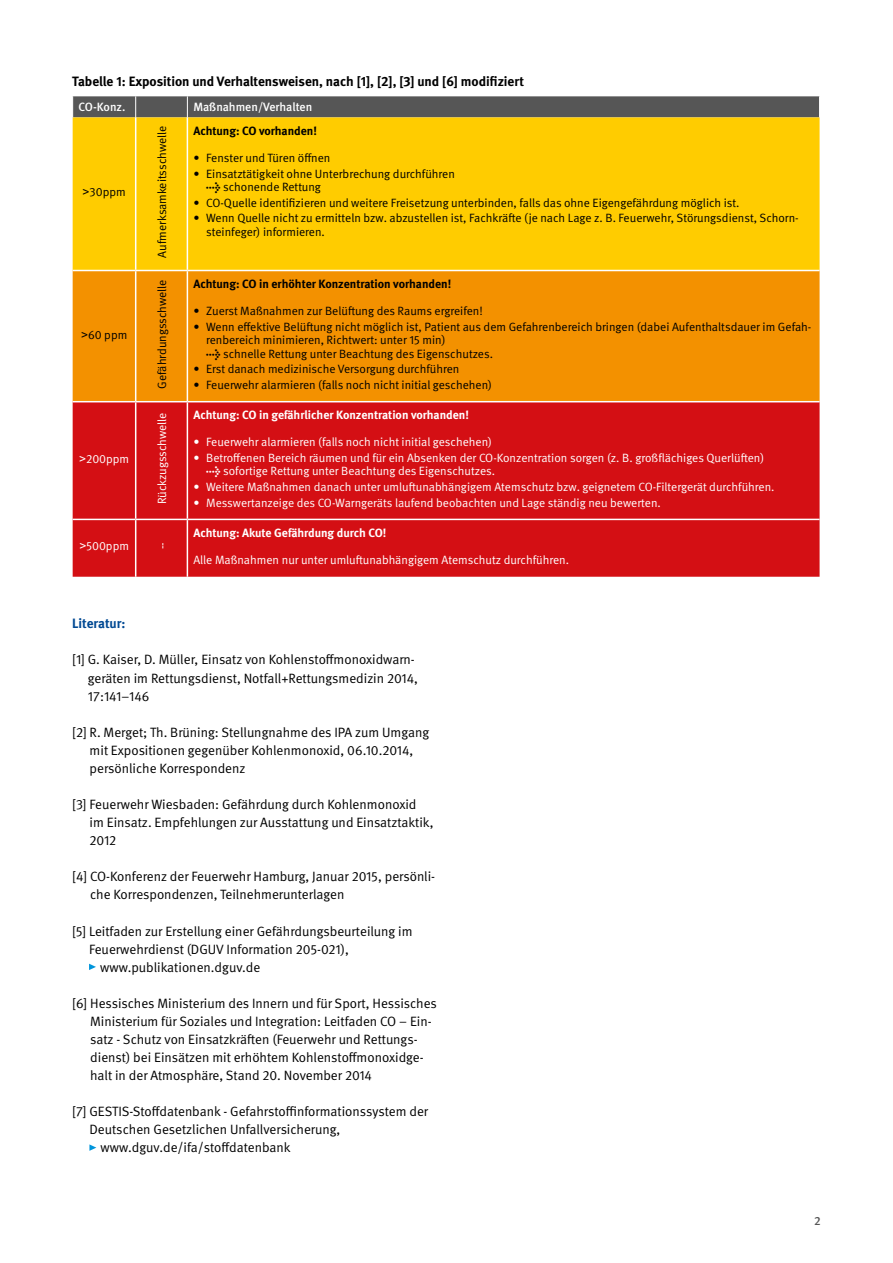
<style>
.page{position:relative;width:893px;height:1263px;background:#fff}
.page>*{position:absolute;margin:0;border:0;box-sizing:border-box;transform-origin:0 0}
.FT{font:13.5px/18px "DGUV Meta";color:#000}
.FT-2{font:700 13.5px "DGUV Meta";color:#000}
.t1{font:700 13.5px "DGUV Meta";letter-spacing:-.005em;color:#004993}
.TI{font:12px/13.5px "DGUV Meta";color:#000}
.TI-2{font:12px "DGUV Meta";color:#fff}
.TI-3{font:700 12px "DGUV Meta";color:#fff}
.TI-4{font:700 12px "DGUV Meta";color:#000}
.TK{font:500 12px "DGUV Meta";color:#fff}
.t2{font:500 12px "DGUV Meta";color:#565656}
.s1{font-family:"Arial"}
.s2{font-weight:700}
</style>
<div class="page">
<div style="left:73px;top:117px;width:747px;height:153px;background:#fc0"></div>
<div style="left:73px;top:271px;width:747px;height:130px;background:#f39100"></div>
<div style="left:73px;top:402px;width:747px;height:175px;background:#d40f14"></div>
<div style="left:72px;top:96px;width:748px;height:21px;background:#565656"></div>
<hr style="left:135px;top:117px;width:1px;height:153px;background:#fff">
<hr style="left:187px;top:117px;width:1px;height:153px;background:#fff">
<hr style="left:135px;top:271px;width:1px;height:130px;background:#fff">
<hr style="left:187px;top:271px;width:1px;height:130px;background:#fff">
<hr style="left:135px;top:402px;width:1px;height:117px;background:#fff">
<hr style="left:187px;top:402px;width:1px;height:117px;background:#fff">
<hr style="left:73px;top:519px;width:63px;height:1px;background:#fff">
<hr style="left:136px;top:519px;width:51px;height:1px;background:#fff">
<hr style="left:135px;top:520px;width:1px;height:57px;background:#fff">
<hr style="left:187px;top:519px;width:633px;height:1px;background:#fff">
<hr style="left:187px;top:520px;width:1px;height:57px;background:#fff">
<svg style="left:89px;top:964px;width:7px;height:6px"></svg>
<svg style="left:89px;top:1144px;width:7px;height:7px"></svg>
<p class="FT-2" style="left:72px;top:73px;width:453px">Tabelle 1: Exposition und Verhaltensweisen, nach [1], [2], [3] und [6] modifiziert</p>
<p class="TK" style="left:79px;top:100px;width:48px">CO-Konz.</p>
<p class="TK" style="left:193px;top:100px;width:120px">Maßnahmen/Verhalten</p>
<p class="TI" style="left:83px;top:186px;width:45px"><span class="s1">&gt;</span>30ppm</p>
<p class="TI" style="left:81px;top:328px;width:48px"><span class="s1">&gt;</span>60 ppm</p>
<p class="TI-2" style="left:79px;top:452px;width:52px"><span class="s1">&gt;</span>200ppm</p>
<p class="TI" style="left:155px;top:258px;width:133px;rotate:-90deg">Aufmerksamkeitsschwelle</p>
<p class="TI-4" style="left:193px;top:124px;width:125px">Achtung: CO vorhanden!</p>
<p class="TI" style="left:193px;top:151px;width:139px">• Fenster und Türen öffnen</p>
<p class="TI" style="left:193px;top:167px;width:263px">• Einsatztätigkeit ohne Unterbrechung durchführen</p>
<p class="TI" style="left:206px;top:180px;width:116px"><span class="s2">→</span> schonende Rettung</p>
<p class="TI" style="left:193px;top:196px;width:548px">• CO-Quelle identifizieren und weitere Freisetzung unterbinden, falls das ohne Eigengefährdung möglich ist.</p>
<p class="TI" style="left:206px;top:212px;width:594px;text-indent:-13px">• Wenn Quelle nicht zu ermitteln bzw. abzustellen ist, Fachkräfte (je nach Lage z. B. Feuerwehr, Störungsdienst, Schorn&shy;steinfeger) informieren.</p>
<p class="TI" style="left:155px;top:389px;width:111px;rotate:-90deg">Gefährdungsschwelle</p>
<p class="TI-4" style="left:193px;top:277px;width:259px">Achtung: CO in erhöhter Konzentration vorhanden!</p>
<p class="TI" style="left:193px;top:304px;width:291px">• Zuerst Maßnahmen zur Belüftung des Raums ergreifen!</p>
<p class="TI" style="left:206px;top:320px;width:607px;text-indent:-13px">• Wenn effektive Belüftung nicht möglich ist, Patient aus dem Gefahrenbereich bringen (dabei Aufenthaltsdauer im Gefah&shy;renbereich minimieren, Richtwert: unter 15 min)</p>
<p class="TI" style="left:206px;top:347px;width:288px"><span class="s2">→</span> schnelle Rettung unter Beachtung des Eigenschutzes.</p>
<p class="TI" style="left:193px;top:363px;width:268px">• Erst danach medizinische Versorgung durchführen</p>
<p class="TI" style="left:193px;top:378px;width:300px">• Feuerwehr alarmieren (falls noch nicht initial geschehen)</p>
<p class="TI-2" style="left:155px;top:504px;width:94px;rotate:-90deg">Rückzugsschwelle</p>
<p class="TI-3" style="left:193px;top:408px;width:277px">Achtung: CO in gefährlicher Konzentration vorhanden!</p>
<p class="TI-2" style="left:193px;top:435px;width:300px">• Feuerwehr alarmieren (falls noch nicht initial geschehen)</p>
<p class="TI-2" style="left:193px;top:451px;width:572px">• Betroffenen Bereich räumen und für ein Absenken der CO-Konzentration sorgen (z. B. großflächiges Querlüften)</p>
<p class="TI-2" style="left:206px;top:464px;width:291px"><span class="s2">→</span> sofortige Rettung unter Beachtung des Eigenschutzes.</p>
<p class="TI-2" style="left:193px;top:480px;width:583px">• Weitere Maßnahmen danach unter umluftunabhängigem Atemschutz bzw. geignetem CO-Filtergerät durchführen.</p>
<p class="TI-2" style="left:193px;top:495px;width:469px">• Messwertanzeige des CO-Warngeräts laufend beobachten und Lage ständig neu bewerten.</p>
<p class="TI-2" style="left:79px;top:539px;width:51px"><span class="s1">&gt;</span>500ppm</p>
<p class="TI-2" style="left:155px;top:549px;width:8px;rotate:-90deg">--</p>
<p class="TI-3" style="left:193px;top:526px;width:195px">Achtung: Akute Gefährdung durch CO!</p>
<p class="TI-2" style="left:193px;top:553px;width:377px">Alle Maßnahmen nur unter umluftunabhängigem Atemschutz durchführen.</p>
<h2 class="t1" style="left:72px;top:616px;width:55px">Literatur:</h2>
<p class="FT" style="left:88px;top:651px;width:332px;text-indent:-16px">[1] G. Kaiser, D. Müller, Einsatz von Kohlenstoffmonoxidwarn&shy;geräten im Rettungsdienst, Notfall+Rettungsmedizin 2014,<br>17:141–146</p>
<p class="FT" style="left:90px;top:723px;width:341px;text-indent:-17px">[2] R. Merget; Th. Brüning: Stellungnahme des IPA zum Umgang mit Expositionen gegenüber Kohlenmonoxid, 06.10.2014, persönliche Korrespondenz</p>
<p class="FT" style="left:90px;top:796px;width:345px;text-indent:-17px">[3] Feuerwehr Wiesbaden: Gefährdung durch Kohlenmonoxid im Einsatz. Empfehlungen zur Ausstattung und Einsatztaktik,<br>2012</p>
<p class="FT" style="left:90px;top:868px;width:347px;text-indent:-18px">[4] CO-Konferenz der Feuerwehr Hamburg, Januar 2015, persönli&shy;che Korrespondenzen, Teilnehmerunterlagen</p>
<p class="FT" style="left:72px;top:922px;width:342px">[5] Leitfaden zur Erstellung einer Gefährdungsbeurteilung im</p>
<p class="FT" style="left:89px;top:940px;width:261px">Feuerwehrdienst (DGUV Information 205-021),</p>
<p class="FT" style="left:100px;top:958px;width:162px">www.publikationen.dguv.de</p>
<p class="FT" style="left:90px;top:994px;width:348px;text-indent:-18px">[6] Hessisches Ministerium des Innern und für Sport, Hessisches Ministerium für Soziales und Integration: Leitfaden CO – Ein&shy;satz - Schutz von Einsatzkräften (Feuerwehr und Rettungs&shy;dienst) bei Einsätzen mit erhöhtem Kohlenstoffmonoxidge&shy;halt in der Atmosphäre, Stand 20. November 2014</p>
<p class="FT" style="left:72px;top:1103px;width:357px">[7] GESTIS-Stoffdatenbank - Gefahrstoffinformationssystem der</p>
<p class="FT" style="left:89px;top:1121px;width:252px">Deutschen Gesetzlichen Unfallversicherung,</p>
<p class="FT" style="left:101px;top:1139px;width:191px">www.dguv.de/ifa/stoffdatenbank</p>
<p class="t2" style="left:814px;top:1213px;width:8px">2</p>
</div>
